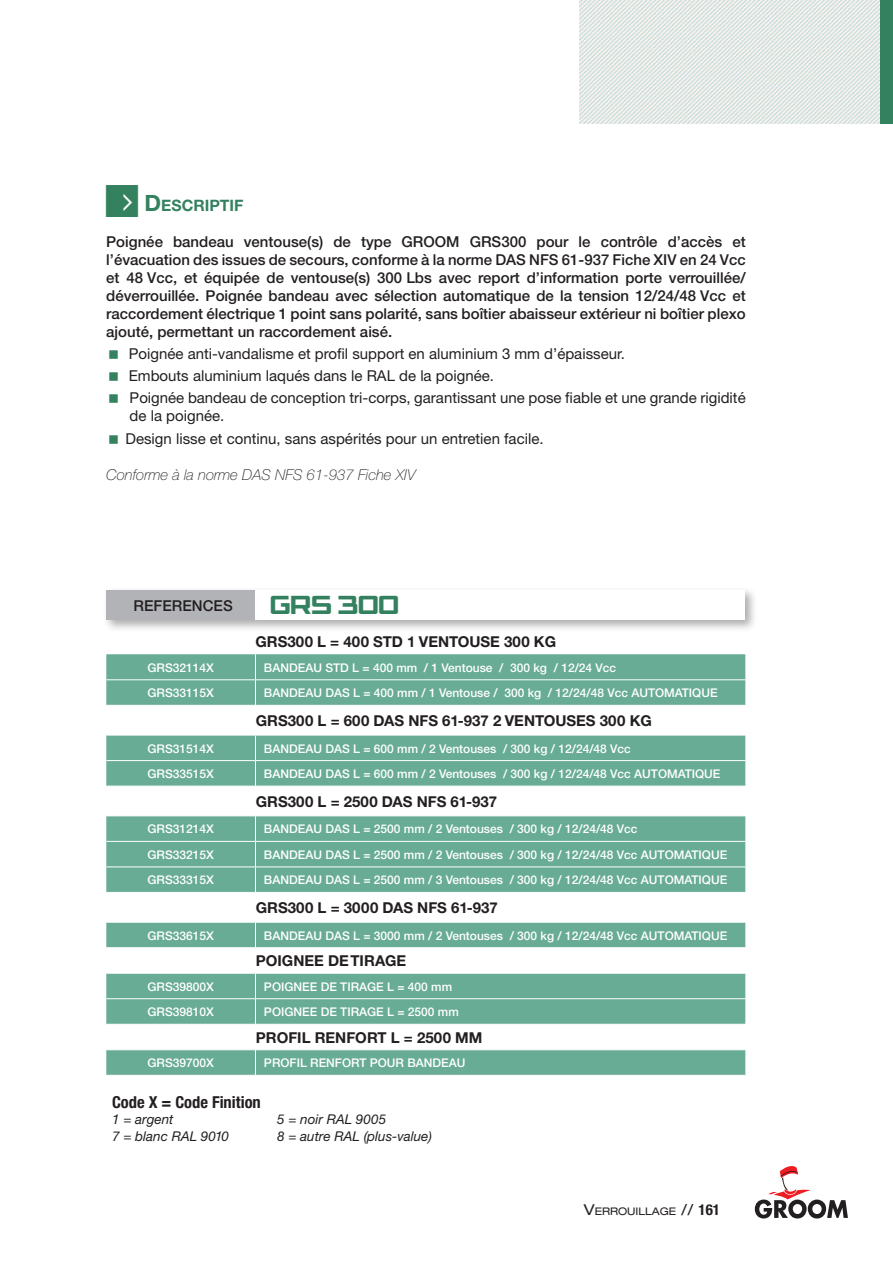
<style>
.page{position:relative;width:893px;height:1263px;background:#fff}
.page>*{position:absolute;margin:0;border:0;box-sizing:border-box;transform-origin:0 0}
.t1{font:24px "Cafe Nero M54";color:#34815f}
.t2{font:700 condensed 16.5px "Helvetica Neue";color:#231f20}
.t3{font:700 15.75px "Helvetica Neue CE";color:#34815f}
.t4{font:500 15px/18px "Helvetica Neue";color:#231f20;text-align:justify}
.t5{font:15px/22.2px "Helvetica Neue";color:#231f20}
.t6{font:700 15px "Helvetica Neue CE";color:#231f20}
.t7{font:italic 100 15px "Helvetica Neue";color:#231f20}
.t8{font:italic 13.5px "Helvetica Neue CE";color:#231f20}
.t9{font:500 12px "Helvetica Neue";color:#fff}
.t10{font:expanded 10.5px "Helvetica Neue";color:#231f20}
.s1{font-family:"back to heavy coat fat ground";font-weight:400;font-size:46.5px}
.s2{font-size:22.5px}
.s3{font-size:15px}
.s4{font-weight:700;font-stretch:condensed;font-size:15px}
</style>
<div class="page">
<img style="left:579px;top:0;width:301px;height:123px">
<svg style="left:755px;top:1166px;width:93px;height:52px"></svg>
<svg style="left:106px;top:654px;width:639px;height:421px;fill:#68ac95"></svg>
<svg style="left:255px;top:654px;width:1px;height:421px"></svg>
<hr style="left:106px;top:679px;width:149px;height:1px;background:#fff">
<hr style="left:255px;top:679px;width:490px;height:1px;background:#fff">
<hr style="left:106px;top:735px;width:149px;height:1px;background:#fff">
<hr style="left:255px;top:735px;width:491px;height:1px;background:#fff">
<hr style="left:106px;top:815px;width:149px;height:1px;background:#fff">
<hr style="left:255px;top:815px;width:491px;height:1px;background:#fff">
<hr style="left:106px;top:922px;width:149px;height:1px;background:#fff">
<hr style="left:255px;top:922px;width:491px;height:1px;background:#fff">
<hr style="left:106px;top:973px;width:149px;height:1px;background:#fff">
<hr style="left:255px;top:973px;width:491px;height:1px;background:#fff">
<hr style="left:106px;top:998px;width:149px;height:1px;background:#fff">
<hr style="left:255px;top:998px;width:490px;height:1px;background:#fff">
<hr style="left:106px;top:1049px;width:149px;height:1px;background:#fff">
<hr style="left:255px;top:1049px;width:491px;height:1px;background:#fff">
<hr style="left:106px;top:705px;width:149px;height:1px;background:#fff">
<hr style="left:255px;top:705px;width:491px;height:1px;background:#fff">
<hr style="left:106px;top:760px;width:149px;height:1px;background:#fff">
<hr style="left:255px;top:760px;width:490px;height:1px;background:#fff">
<hr style="left:106px;top:786px;width:149px;height:1px;background:#fff">
<hr style="left:255px;top:786px;width:491px;height:1px;background:#fff">
<hr style="left:106px;top:841px;width:149px;height:1px;background:#fff">
<hr style="left:255px;top:841px;width:490px;height:1px;background:#fff">
<hr style="left:106px;top:866px;width:149px;height:1px;background:#fff">
<hr style="left:255px;top:866px;width:490px;height:1px;background:#fff">
<hr style="left:106px;top:892px;width:149px;height:1px;background:#fff">
<hr style="left:255px;top:892px;width:491px;height:1px;background:#fff">
<hr style="left:106px;top:947px;width:149px;height:1px;background:#fff">
<hr style="left:255px;top:947px;width:491px;height:1px;background:#fff">
<hr style="left:106px;top:1024px;width:149px;height:1px;background:#fff">
<hr style="left:255px;top:1024px;width:491px;height:1px;background:#fff">
<div style="left:102px;top:586px;width:656px;height:47px;background:#231f20;opacity:.37"></div>
<div style="left:106px;top:590px;width:149px;height:30px;background:#b2b3b7"></div>
<div style="left:255px;top:590px;width:490px;height:30px;background:#fff"></div>
<div style="left:880px;top:0;width:13px;height:123px;background:#34815f"></div>
<h3 class="t3" style="left:106px;top:196px;width:139px"><span class="s1">&gt;</span><span class="s2">D</span>ESCRIPTIF</h3>
<p class="t4" style="left:106px;top:232px;width:641px">Poignée bandeau ventouse(s) de type GROOM GRS300 pour le contrôle d’accès et l’évacuation des issues de secours, conforme à la norme DAS NFS 61-937 Fiche XIV en 24 Vcc et 48 Vcc, et équipée de ventouse(s) 300 Lbs avec report d’information porte verrouillée/ déverrouillée. Poignée bandeau avec sélection automatique de la tension 12/24/48 Vcc et raccordement électrique 1 point sans polarité, sans boîtier abaisseur extérieur ni boîtier plexo ajouté, permettant un raccordement aisé.</p>
<p class="t5" style="left:129px;top:342px;width:618px">Poignée anti-vandalisme et profil support en aluminium 3 mm d’épaisseur.<br>Embouts aluminium laqués dans le RAL de la poignée.<br>Poignée bandeau de conception tri-corps, garantissant une pose fiable et une grande rigidité</p>
<p class="t5" style="left:125px;top:405px;width:420px">de la poignée.<br>Design lisse et continu, sans aspérités pour un entretien facile.</p>
<p class="t7" style="left:106px;top:466px;width:311px">Conforme à la norme DAS NFS 61-937 Fiche XIV</p>
<p class="t4" style="left:134px;top:597px;width:101px">REFERENCES</p>
<h1 class="t1" style="left:270px;top:591px;width:131px">GRS 300</h1>
<p class="t6" style="left:255px;top:633px;width:302px">GRS300 L = 400 STD 1 VENTOUSE 300 KG</p>
<p class="t9" style="left:147px;top:660px;width:68px">GRS32114X</p>
<p class="t9" style="left:264px;top:660px;width:354px">BANDEAU STD L = 400 mm / 1 Ventouse / 300 kg / 12/24 Vcc</p>
<p class="t9" style="left:147px;top:686px;width:68px">GRS33115X</p>
<p class="t9" style="left:264px;top:686px;width:455px">BANDEAU DAS L = 400 mm / 1 Ventouse / 300 kg / 12/24/48 Vcc AUTOMATIQUE</p>
<p class="t6" style="left:256px;top:711px;width:397px">GRS300 L = 600 DAS NFS 61-937 2 VENTOUSES 300 KG</p>
<p class="t9" style="left:147px;top:741px;width:68px">GRS31514X</p>
<p class="t9" style="left:264px;top:741px;width:368px">BANDEAU DAS L = 600 mm / 2 Ventouses / 300 kg / 12/24/48 Vcc</p>
<p class="t9" style="left:147px;top:767px;width:68px">GRS33515X</p>
<p class="t9" style="left:264px;top:767px;width:458px">BANDEAU DAS L = 600 mm / 2 Ventouses / 300 kg / 12/24/48 Vcc AUTOMATIQUE</p>
<p class="t6" style="left:256px;top:792px;width:243px">GRS300 L = 2500 DAS NFS 61-937</p>
<p class="t9" style="left:147px;top:822px;width:68px">GRS31214X</p>
<p class="t9" style="left:264px;top:822px;width:375px">BANDEAU DAS L = 2500 mm / 2 Ventouses / 300 kg / 12/24/48 Vcc</p>
<p class="t9" style="left:147px;top:847px;width:68px">GRS33215X</p>
<p class="t9" style="left:264px;top:847px;width:465px">BANDEAU DAS L = 2500 mm / 2 Ventouses / 300 kg / 12/24/48 Vcc AUTOMATIQUE</p>
<p class="t9" style="left:147px;top:873px;width:68px">GRS33315X</p>
<p class="t9" style="left:264px;top:873px;width:465px">BANDEAU DAS L = 2500 mm / 3 Ventouses / 300 kg / 12/24/48 Vcc AUTOMATIQUE</p>
<p class="t6" style="left:256px;top:898px;width:243px">GRS300 L = 3000 DAS NFS 61-937</p>
<p class="t9" style="left:147px;top:928px;width:68px">GRS33615X</p>
<p class="t9" style="left:264px;top:928px;width:465px">BANDEAU DAS L = 3000 mm / 2 Ventouses / 300 kg / 12/24/48 Vcc AUTOMATIQUE</p>
<p class="t6" style="left:256px;top:952px;width:152px">POIGNEE DE TIRAGE</p>
<p class="t9" style="left:147px;top:979px;width:68px">GRS39800X</p>
<p class="t9" style="left:264px;top:979px;width:190px">POIGNEE DE TIRAGE L = 400 mm</p>
<p class="t9" style="left:147px;top:1005px;width:68px">GRS39810X</p>
<p class="t9" style="left:264px;top:1005px;width:196px">POIGNEE DE TIRAGE L = 2500 mm</p>
<p class="t6" style="left:256px;top:1028px;width:213px">PROFIL RENFORT L = 2500 mm</p>
<p class="t9" style="left:147px;top:1056px;width:68px">GRS39700X</p>
<p class="t9" style="left:264px;top:1056px;width:203px">PROFIL RENFORT POUR BANDEAU</p>
<h2 class="t2" style="left:112px;top:1092px;width:150px">Code X = Code Finition</h2>
<p class="t8" style="left:112px;top:1111px;width:63px">1 = argent</p>
<p class="t8" style="left:277px;top:1111px;width:111px">5 = noir RAL 9005</p>
<p class="t8" style="left:112px;top:1128px;width:118px">7 = blanc RAL 9010</p>
<p class="t8" style="left:277px;top:1128px;width:156px">8 = autre RAL (plus-value)</p>
<p class="t10" style="left:584px;top:1205px;width:138px"><span class="s3">V</span>ERROUILLAGE <span class="s3">//</span> <span class="s4">161</span></p>
</div>
